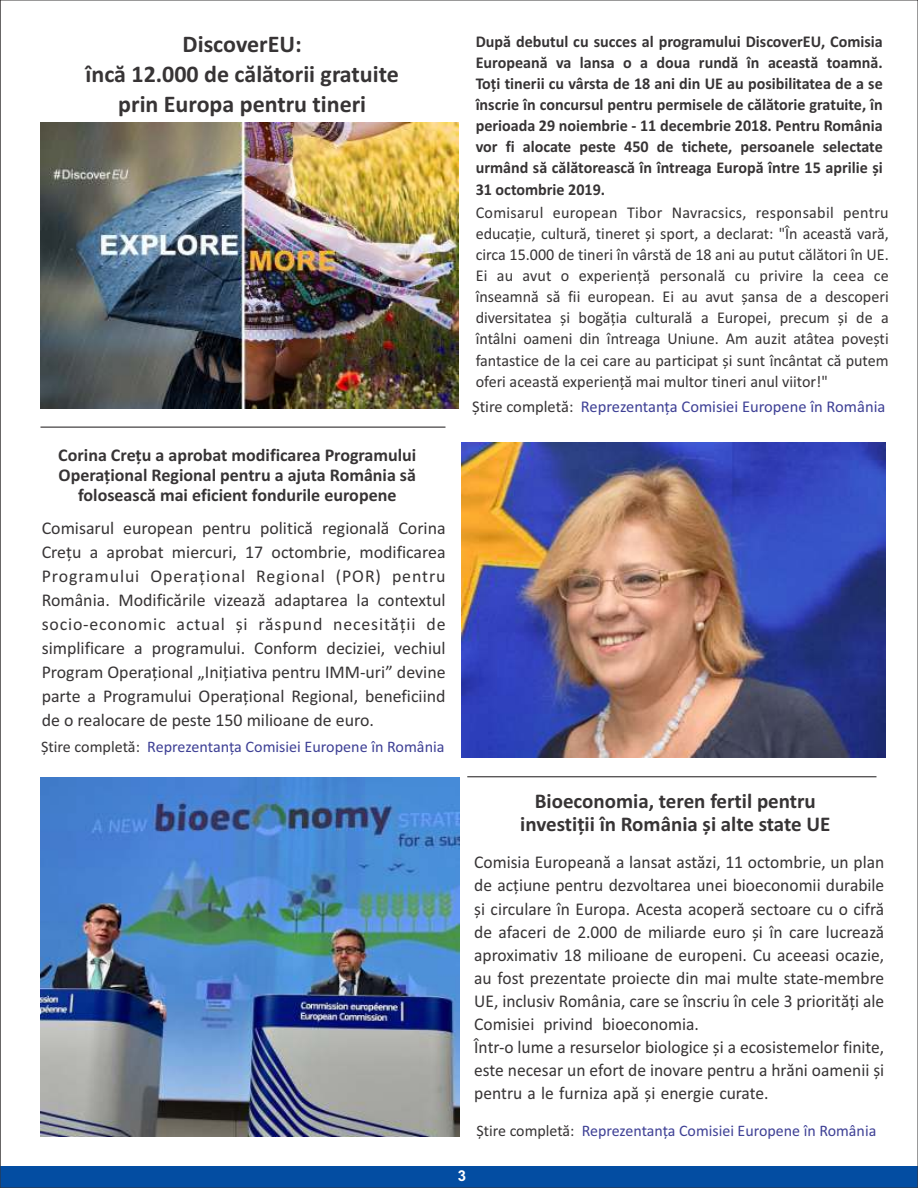
<style>
.page{position:relative;width:918px;height:1188px;background:#fff}
.page>*{position:absolute;margin:0;border:0;box-sizing:border-box;transform-origin:0 0}
.t1{font:700 24px/30px "Calibri";color:#373435;text-align:center}
.t2{font:700 21px/23.4px "Calibri";color:#373435;text-align:center}
.t3{font:18px/23.1px "Calibri";color:#373435;text-align:justify}
.t4{font:700 18px/20.4px "Calibri";color:#373435;text-align:center}
.t5{font:16.5px/21.1px "Calibri";color:#373435;text-align:justify}
.t6{font:700 16.5px/21.1px "Calibri";color:#373435;text-align:justify}
.t7{font:16.5px "Calibri";color:#3e4095}
.t8{font:16.05px "Calibri";color:#3e4095}
.t9{font:700 15px "Arial";color:#fefefe}
.s1{color:#373435}
</style>
<div class="page">
<div style="left:0;top:1166px;width:918px;height:22px;background:#034da2"></div>
<hr style="left:40px;top:427px;width:405px;height:1px;background:#373435">
<hr style="left:467px;top:776px;width:409px;height:1px;background:#373435">
<img style="left:41px;top:122px;width:418px;height:286px">
<img style="left:461px;top:443px;width:425px;height:314px">
<img style="left:41px;top:777px;width:418px;height:360px">
<h1 class="t1" style="left:86px;top:31px;width:315px">DiscoverEU:<br>încă 12.000 de călătorii gratuite prin Europa pentru tineri</h1>
<p class="t4" style="left:58px;top:446px;width:360px">Corina Crețu a aprobat modificarea Programului<br>Operațional Regional pentru a ajuta România să folosească mai eficient fondurile europene</p>
<p class="t3" style="left:42px;top:517px;width:405px;line-height:24px">Comisarul european pentru politică regională Corina Crețu a aprobat miercuri, 17 octombrie, modificarea Programului Operațional Regional (POR) pentru România. Modificările vizează adaptarea la contextul socio-economic actual și răspund necesității de simplificare a programului. Conform deciziei, vechiul Program Operațional „Inițiativa pentru IMM-uri” devine parte a Programului Operațional Regional, beneficiind de o realocare de peste 150 milioane de euro.</p>
<p class="t8" style="left:41px;top:740px;width:405px"><span class="s1">Știre completă:</span> Reprezentanța Comisiei Europene în România</p>
<p class="t6" style="left:476px;top:32px;width:409px">După debutul cu succes al programului DiscoverEU, Comisia Europeană va lansa o a doua rundă în această toamnă.<br>Toți tinerii cu vârsta de 18 ani din UE au posibilitatea de a se înscrie în concursul pentru permisele de călătorie gratuite, în perioada 29 noiembrie - 11 decembrie 2018. Pentru România vor fi alocate peste 450 de tichete, persoanele selectate urmând să călătorească în întreaga Europă între 15 aprilie și 31 octombrie 2019.</p>
<p class="t5" style="left:476px;top:203px;width:415px">Comisarul european Tibor Navracsics, responsabil pentru educație, cultură, tineret și sport, a declarat: "În această vară, circa 15.000 de tineri în vârstă de 18 ani au putut călători în UE.<br>Ei au avut o experiență personală cu privire la ceea ce înseamnă să fii european. Ei au avut șansa de a descoperi diversitatea și bogăția culturală a Europei, precum și de a întâlni oameni din întreaga Uniune. Am auzit atâtea povești fantastice de la cei care au participat și sunt încântat că putem oferi această experiență mai multor tineri anul viitor!"</p>
<p class="t7" style="left:472px;top:400px;width:415px"><span class="s1">Știre completă:</span> Reprezentanța Comisiei Europene în România</p>
<p class="t2" style="left:520px;top:791px;width:312px">Bioeconomia, teren fertil pentru investiții în România și alte state UE</p>
<p class="t3" style="left:474px;top:852px;width:412px;text-align:left">Comisia Europeană a lansat astăzi, 11 octombrie, un plan de acțiune pentru dezvoltarea unei bioeconomii durabile și circulare în Europa. Acesta acoperă sectoare cu o cifră de afaceri de 2.000 de miliarde euro și în care lucrează aproximativ 18 milioane de europeni. Cu aceeasi ocazie, au fost prezentate proiecte din mai multe state-membre UE, inclusiv România, care se înscriu în cele 3 priorități ale Comisiei privind bioeconomia.<br>Într-o lume a resurselor biologice și a ecosistemelor finite, este necesar un efort de inovare pentru a hrăni oamenii și pentru a le furniza apă și energie curate.</p>
<p class="t8" style="left:476px;top:1124px;width:401px"><span class="s1">Știre completă:</span> Reprezentanța Comisiei Europene în România</p>
<p class="t9" style="left:458px;top:1170px;width:10px">3</p>
</div>
